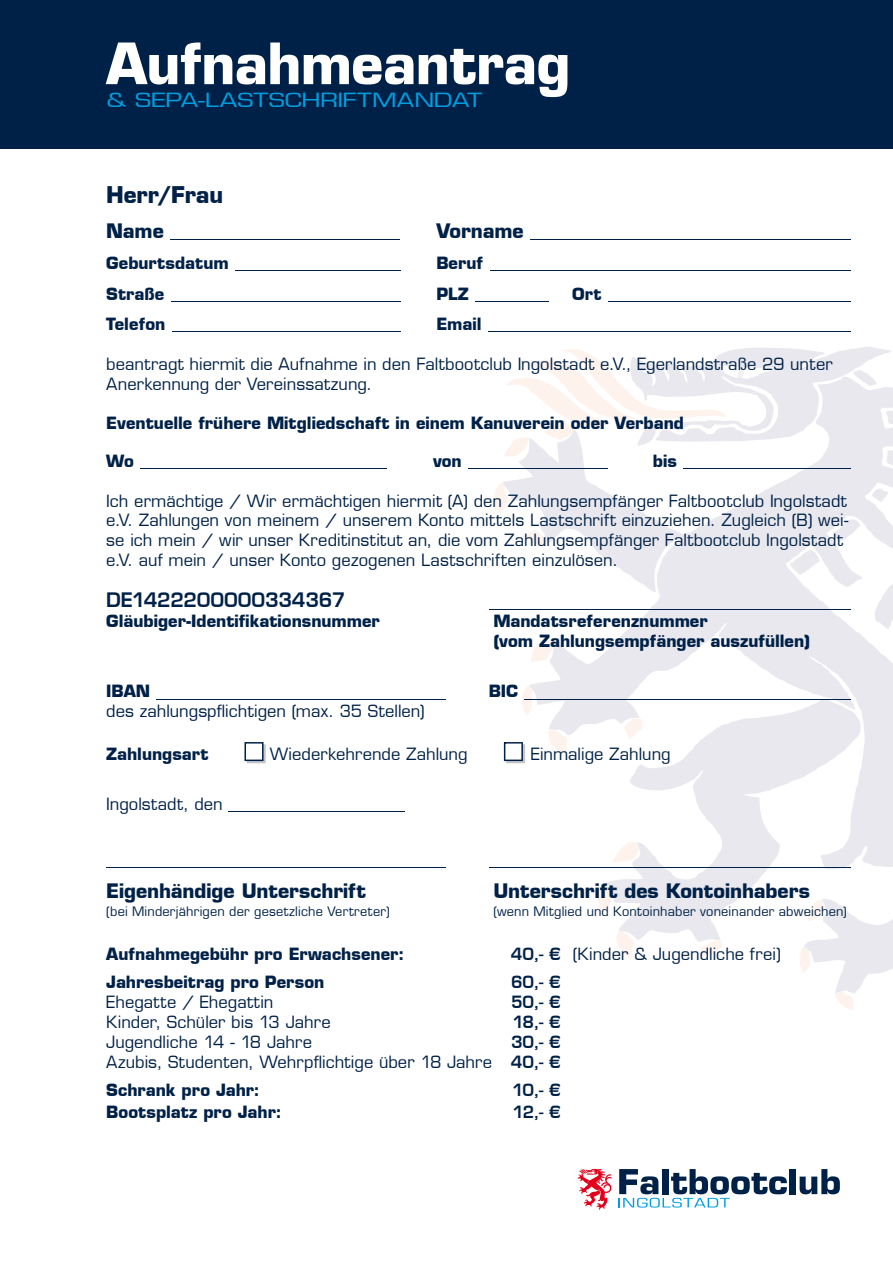
<style>
.page{position:relative;width:893px;height:1263px;background:#fff}
.page>*{position:absolute;margin:0;border:0;box-sizing:border-box;transform-origin:0 0}
.t1{font:700 55.5px "Eurostile LT";letter-spacing:-.01em;color:#fff}
.t2{font:700 22.5px "Eurostile LT";letter-spacing:-.005em;color:#002147}
.t3{font:700 19.5px "Eurostile LT";letter-spacing:-.005em;color:#002147}
.t4{font:600 19.5px "Eurostile LT";letter-spacing:-.015em;color:#002147}
.t5{font:19.2px "Eurostile LT";color:#009ee0;scale:1.33 1}
.t6{font:16.5px/19.8px "Eurostile LT";color:#002147}
.t7{font:700 16.5px/19.8px "Eurostile LT";color:#002147}
.t8{font:600 16.5px "Eurostile LT";letter-spacing:-.08em;color:#002147}
.t9{font:12.75px "Eurostile LT";letter-spacing:.015em;color:#002147}
.s1{font-weight:600}
</style>
<div class="page">
<div style="left:0;top:0;width:893px;height:149px;background:#002147"></div>
<svg style="left:494px;top:483px;width:9px;height:30px"></svg>
<svg style="left:835px;top:993px;width:18px;height:17px"></svg>
<svg style="left:503px;top:465px;width:390px;height:528px"></svg>
<svg style="left:871px;top:488px;width:17px;height:14px"></svg>
<svg style="left:833px;top:519px;width:27px;height:22px"></svg>
<svg style="left:786px;top:550px;width:34px;height:25px"></svg>
<svg style="left:606px;top:699px;width:261px;height:243px"></svg>
<svg style="left:504px;top:347px;width:389px;height:118px"></svg>
<svg style="left:578px;top:1169px;width:34px;height:41px"></svg>
<div style="left:790px;top:1169px;width:6px;height:25px;background:#002147"></div>
<svg style="left:800px;top:1169px;width:40px;height:25px"></svg>
<svg style="left:618px;top:1169px;width:169px;height:38px"></svg>
<hr style="left:170px;top:240px;width:230px;height:1px;background:#002147">
<hr style="left:530px;top:240px;width:320px;height:1px;background:#002147">
<hr style="left:235px;top:270px;width:165px;height:1px;background:#002147">
<hr style="left:490px;top:270px;width:360px;height:1px;background:#002147">
<hr style="left:171px;top:301px;width:229px;height:1px;background:#002147">
<hr style="left:475px;top:301px;width:74px;height:1px;background:#002147">
<hr style="left:608px;top:301px;width:242px;height:1px;background:#002147">
<hr style="left:172px;top:331px;width:228px;height:1px;background:#002147">
<hr style="left:488px;top:331px;width:362px;height:1px;background:#002147">
<hr style="left:141px;top:468px;width:246px;height:1px;background:#002147">
<hr style="left:468px;top:468px;width:139px;height:1px;background:#002147">
<hr style="left:683px;top:468px;width:167px;height:1px;background:#002147">
<hr style="left:489px;top:609px;width:361px;height:1px;background:#002147">
<hr style="left:156px;top:699px;width:289px;height:1px;background:#002147">
<hr style="left:524px;top:699px;width:326px;height:1px;background:#002147">
<hr style="left:229px;top:811px;width:176px;height:1px;background:#002147">
<hr style="left:106px;top:867px;width:339px;height:1px;background:#002147">
<hr style="left:489px;top:867px;width:361px;height:1px;background:#002147">
<svg style="left:244px;top:742px;width:22px;height:21px"></svg>
<svg style="left:504px;top:742px;width:21px;height:21px"></svg>
<h1 class="t1" style="left:106px;top:29px;width:466px">Aufnahmeantrag</h1>
<p class="t5" style="left:106px;top:89px;width:284px">&amp; SEPA-LASTSCHRIFTMANDAT</p>
<h2 class="t2" style="left:106px;top:181px;width:118px">Herr/Frau</h2>
<p class="t3" style="left:106px;top:219px;width:59px">Name</p>
<p class="t3" style="left:436px;top:219px;width:89px">Vorname</p>
<p class="t7" style="left:106px;top:253px;width:124px">Geburtsdatum</p>
<p class="t7" style="left:436px;top:253px;width:48px">Beruf</p>
<p class="t7" style="left:106px;top:284px;width:59px">Straße</p>
<p class="t7" style="left:436px;top:284px;width:34px">PLZ</p>
<p class="t7" style="left:572px;top:284px;width:31px">Ort</p>
<p class="t7" style="left:106px;top:314px;width:61px">Telefon</p>
<p class="t7" style="left:436px;top:314px;width:47px">Email</p>
<p class="t6" style="left:106px;top:354px;width:728px">beantragt hiermit die Aufnahme in den Faltbootclub Ingolstadt e.V., Egerlandstraße 29 unter<br>Anerkennung der Vereinssatzung.</p>
<p class="t7" style="left:106px;top:413px;width:579px">Eventuelle frühere Mitgliedschaft in einem Kanuverein oder Verband</p>
<p class="t7" style="left:106px;top:451px;width:29px">Wo</p>
<p class="t7" style="left:433px;top:451px;width:30px">von</p>
<p class="t7" style="left:653px;top:451px;width:26px">bis</p>
<p class="t6" style="left:106px;top:491px;width:744px">Ich ermächtige / Wir ermächtigen hiermit (A) den Zahlungsempfänger Faltbootclub Ingolstadt e.V. Zahlungen von meinem / unserem Konto mittels Lastschrift einzuziehen. Zugleich (B) wei&shy;se ich mein / wir unser Kreditinstitut an, die vom Zahlungsempfänger Faltbootclub Ingolstadt e.V. auf mein / unser Konto gezogenen Lastschriften einzulösen.</p>
<p class="t4" style="left:106px;top:588px;width:241px">DE1422200000334367</p>
<p class="t7" style="left:106px;top:611px;width:275px">Gläubiger-Identifikationsnummer</p>
<p class="t7" style="left:493px;top:611px;width:318px">Mandatsreferenznummer<br>(vom Zahlungsempfänger auszufüllen)</p>
<p class="t7" style="left:106px;top:681px;width:46px">IBAN</p>
<p class="t7" style="left:489px;top:681px;width:31px">BIC</p>
<p class="t6" style="left:106px;top:701px;width:320px">des zahlungspflichtigen (max. 35 Stellen)</p>
<p class="t7" style="left:106px;top:744px;width:104px">Zahlungsart</p>
<p class="t6" style="left:270px;top:744px;width:199px">Wiederkehrende Zahlung</p>
<p class="t6" style="left:531px;top:744px;width:141px">Einmalige Zahlung</p>
<p class="t6" style="left:106px;top:794px;width:118px">Ingolstadt, den</p>
<p class="t3" style="left:106px;top:878px;width:261px">Eigenhändige Unterschrift</p>
<p class="t3" style="left:493px;top:878px;width:318px">Unterschrift des Kontoinhabers</p>
<p class="t9" style="left:106px;top:904px;width:285px">(bei Minderjährigen der gesetzliche Vertreter)</p>
<p class="t9" style="left:493px;top:904px;width:355px">(wenn Mitglied und Kontoinhaber voneinander abweichen)</p>
<p class="t7" style="left:106px;top:944px;width:299px">Aufnahmegebühr pro Erwachsener:</p>
<p class="t6" style="left:511px;top:944px;width:271px"><span class="s1">40,- €</span> (Kinder &amp; Jugendliche frei)</p>
<p class="t7" style="left:106px;top:972px;width:220px">Jahresbeitrag pro Person</p>
<p class="t8" style="left:511px;top:972px;width:51px">60,- €</p>
<p class="t6" style="left:106px;top:992px;width:169px">Ehegatte / Ehegattin</p>
<p class="t8" style="left:511px;top:992px;width:51px">50,- €</p>
<p class="t6" style="left:106px;top:1012px;width:226px">Kinder, Schüler bis 13 Jahre</p>
<p class="t8" style="left:512px;top:1012px;width:50px">18,- €</p>
<p class="t6" style="left:106px;top:1032px;width:207px">Jugendliche 14 - 18 Jahre</p>
<p class="t6" style="left:106px;top:1032px;width:456px;text-align:right"><span class="s1">30,- €<br></span>Azubis, Studenten, Wehrpflichtige über 18 Jahre <span class="s1">40,- €</span></p>
<p class="t7" style="left:106px;top:1080px;width:155px">Schrank pro Jahr:</p>
<p class="t8" style="left:512px;top:1080px;width:50px">10,- €</p>
<p class="t7" style="left:106px;top:1102px;width:177px">Bootsplatz pro Jahr:</p>
<p class="t8" style="left:513px;top:1102px;width:50px">12,- €</p>
</div>
